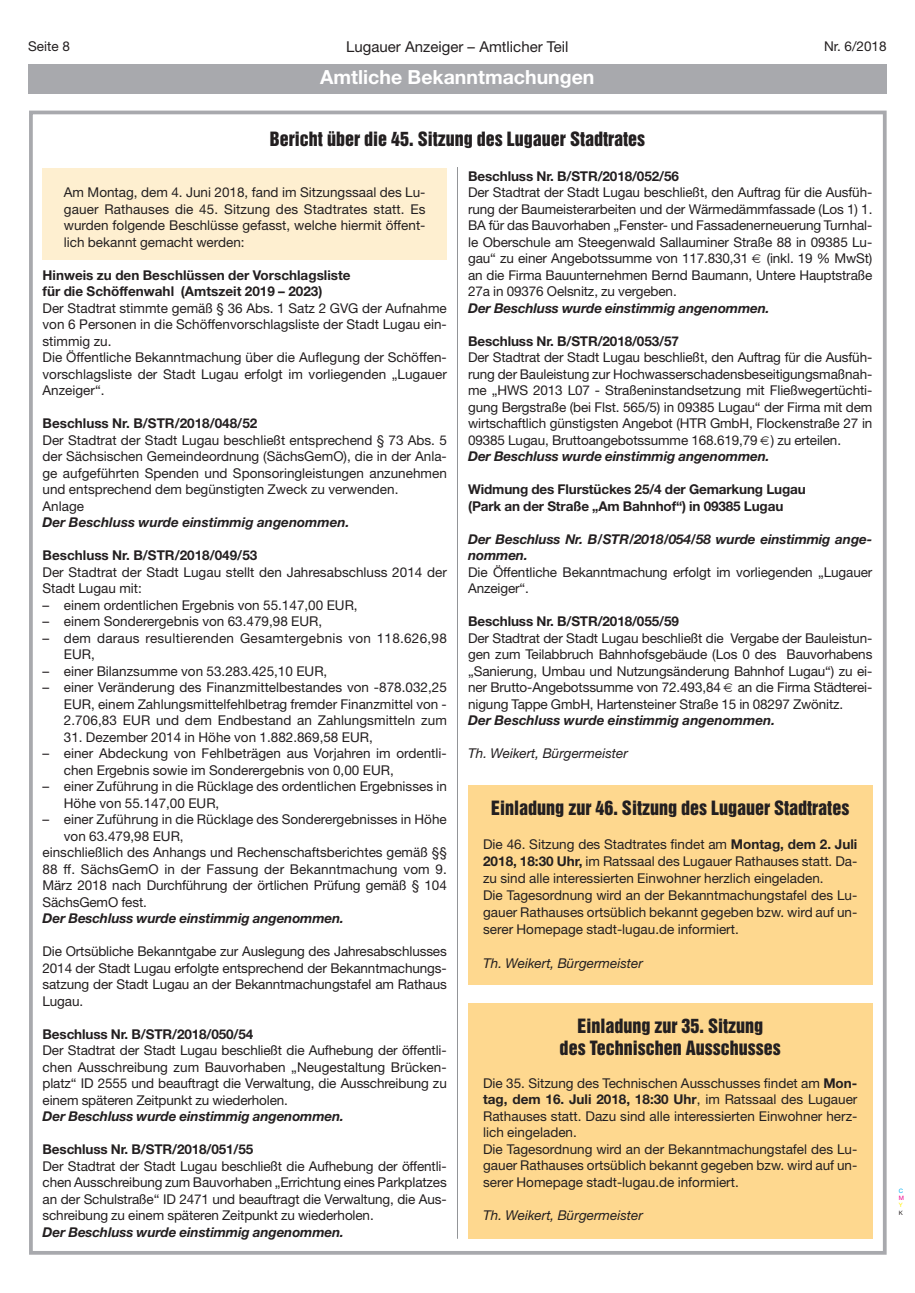
<style>
.page{position:relative;width:915px;height:1293px;background:#fff}
.page>*{position:absolute;margin:0;border:0;box-sizing:border-box;transform-origin:0 0}
.t1{font:700 19.5px "Helvetica Neue";color:#fff}
.t2{font:18px/21.6px "Helvetica Inserat";color:#231f20;text-align:center}
.t3{font:15px "Helvetica Neue";color:#231f20}
.t4{font:13.5px/16.5px "Helvetica Neue";color:#231f20;text-align:justify}
.t5{font:700 13.5px/16.5px "Helvetica Neue";letter-spacing:-.01em;color:#231f20}
.t6{font:italic 700 13.5px/16.5px "Helvetica Neue";letter-spacing:-.01em;color:#231f20}
.t7{font:italic 13.5px "Helvetica Neue";color:#231f20}
.t8{font:13.5px/16.5px "Helvetica Neue";letter-spacing:.02em;color:#231f20}
.t9{font:6px "Helvetica Neue";color:#00aeef}
.t10{font:6px "Helvetica Neue";color:#ed028c}
.t11{font:6px "Helvetica Neue";color:#fff101}
.t12{font:6px "Helvetica Neue";color:#231f20}
.s1{font-weight:700}
</style>
<div class="page">
<div style="left:29px;top:111px;width:857px;height:1143px;border:4px solid #a8a9ad"></div>
<div style="left:468px;top:785px;width:404px;height:200px;background:#fed88f"></div>
<div style="left:468px;top:1003px;width:404px;height:235px;background:#fed88f"></div>
<div style="left:43px;top:168px;width:403px;height:91px;background:#feefd0"></div>
<div style="left:28px;top:64px;width:858px;height:30px;background:#a8a9ad"></div>
<hr style="left:457px;top:167px;width:1px;height:1071px;background:#939598">
<p class="t4" style="left:28px;top:39px;width:43px">Seite 8</p>
<p class="t3" style="left:346px;top:41px;width:224px">Lugauer Anzeiger – Amtlicher Teil</p>
<p class="t4" style="left:823px;top:39px;width:64px">Nr. 6/2018</p>
<h1 class="t1" style="left:320px;top:70px;width:276px">Amtliche Bekanntmachungen</h1>
<h2 class="t2" style="left:270px;top:129px;width:376px">Bericht über die 45. Sitzung des Lugauer Stadtrates</h2>
<p class="t4" style="left:64px;top:185px;width:363px">Am Montag, dem 4. Juni 2018, fand im Sitzungssaal des Lu&shy;gauer Rathauses die 45. Sitzung des Stadtrates statt. Es wurden folgende Beschlüsse gefasst, welche hiermit öffent&shy;lich bekannt gemacht werden:</p>
<p class="t5" style="left:43px;top:268px;width:309px">Hinweis zu den Beschlüssen der Vorschlagsliste für die Schöffenwahl (Amtszeit 2019 – 2023)</p>
<p class="t4" style="left:43px;top:301px;width:405px;text-align:left">Der Stadtrat stimmte gemäß § 36 Abs. 1 Satz 2 GVG der Aufnahme von 6 Personen in die Schöffenvorschlagsliste der Stadt Lugau ein&shy;stimmig zu.<br>Die Öffentliche Bekanntmachung über die Auflegung der Schöffen&shy;vorschlagsliste der Stadt Lugau erfolgt im vorliegenden „Lugauer Anzeiger“.</p>
<p class="t5" style="left:43px;top:416px;width:216px">Beschluss Nr. B/STR/2018/048/52</p>
<p class="t4" style="left:43px;top:433px;width:405px;text-align:left">Der Stadtrat der Stadt Lugau beschließt entsprechend § 73 Abs. 5 der Sächsischen Gemeindeordnung (SächsGemO), die in der Anla&shy;ge aufgeführten Spenden und Sponsoringleistungen anzunehmen und entsprechend dem begünstigten Zweck zu verwenden.<br>Anlage</p>
<p class="t6" style="left:43px;top:515px;width:308px">Der Beschluss wurde einstimmig angenommen.</p>
<p class="t5" style="left:43px;top:548px;width:216px">Beschluss Nr. B/STR/2018/049/53</p>
<p class="t4" style="left:43px;top:565px;width:405px">Der Stadtrat der Stadt Lugau stellt den Jahresabschluss 2014 der<br>Stadt Lugau mit:</p>
<p class="t4" style="left:43px;top:598px;width:316px">– einem ordentlichen Ergebnis von 55.147,00 EUR,</p>
<p class="t4" style="left:43px;top:614px;width:281px">– einem Sonderergebnis von 63.479,98 EUR,</p>
<p class="t8" style="left:64px;top:631px;width:384px;text-indent:-21px">– dem daraus resultierenden Gesamtergebnis von 118.626,98<br>EUR,</p>
<p class="t4" style="left:43px;top:664px;width:286px">– einer Bilanzsumme von 53.283.425,10 EUR,</p>
<p class="t4" style="left:64px;top:680px;width:384px;text-indent:-21px">– einer Veränderung des Finanzmittelbestandes von -878.032,25<br>EUR, einem Zahlungsmittelfehlbetrag fremder Finanzmittel von - 2.706,83 EUR und dem Endbestand an Zahlungsmitteln zum</p>
<p class="t4" style="left:64px;top:730px;width:310px">31. Dezember 2014 in Höhe von 1.882.869,58 EUR,</p>
<p class="t4" style="left:64px;top:746px;width:384px;text-indent:-21px">– einer Abdeckung von Fehlbeträgen aus Vorjahren im ordentli&shy;chen Ergebnis sowie im Sonderergebnis von 0,00 EUR,</p>
<p class="t4" style="left:64px;top:779px;width:384px;text-indent:-21px">– einer Zuführung in die Rücklage des ordentlichen Ergebnisses in<br>Höhe von 55.147,00 EUR,</p>
<p class="t4" style="left:43px;top:812px;width:405px">– einer Zuführung in die Rücklage des Sonderergebnisses in Höhe</p>
<p class="t4" style="left:64px;top:829px;width:121px">von 63.479,98 EUR,</p>
<p class="t4" style="left:43px;top:845px;width:405px">einschließlich des Anhangs und Rechenschaftsberichtes gemäß §§</p>
<p class="t4" style="left:43px;top:862px;width:405px">88 ff. SächsGemO in der Fassung der Bekanntmachung vom 9.</p>
<p class="t4" style="left:43px;top:878px;width:405px">März 2018 nach Durchführung der örtlichen Prüfung gemäß § 104</p>
<p class="t4" style="left:43px;top:895px;width:106px">SächsGemO fest.</p>
<p class="t6" style="left:43px;top:911px;width:303px">Der Beschluss wurde einstimmig angenommen.</p>
<p class="t4" style="left:43px;top:944px;width:405px">Die Ortsübliche Bekanntgabe zur Auslegung des Jahresabschlusses 2014 der Stadt Lugau erfolgte entsprechend der Bekanntmachungs&shy;satzung der Stadt Lugau an der Bekanntmachungstafel am Rathaus Lugau.</p>
<p class="t5" style="left:43px;top:1027px;width:212px">Beschluss Nr. B/STR/2018/050/54</p>
<p class="t4" style="left:43px;top:1043px;width:405px">Der Stadtrat der Stadt Lugau beschließt die Aufhebung der öffentli&shy;chen Ausschreibung zum Bauvorhaben „Neugestaltung Brücken&shy;platz“ ID 2555 und beauftragt die Verwaltung, die Ausschreibung zu einem späteren Zeitpunkt zu wiederholen.</p>
<p class="t6" style="left:43px;top:1109px;width:303px">Der Beschluss wurde einstimmig angenommen.</p>
<p class="t5" style="left:43px;top:1142px;width:212px">Beschluss Nr. B/STR/2018/051/55</p>
<p class="t4" style="left:43px;top:1159px;width:405px">Der Stadtrat der Stadt Lugau beschließt die Aufhebung der öffentli&shy;chen Ausschreibung zum Bauvorhaben „Errichtung eines Parkplatzes an der Schulstraße“ ID 2471 und beauftragt die Verwaltung, die Aus&shy;schreibung zu einem späteren Zeitpunkt zu wiederholen.</p>
<p class="t6" style="left:43px;top:1225px;width:303px">Der Beschluss wurde einstimmig angenommen.</p>
<p class="t5" style="left:468px;top:169px;width:212px">Beschluss Nr. B/STR/2018/052/56</p>
<p class="t4" style="left:468px;top:185px;width:405px">Der Stadtrat der Stadt Lugau beschließt, den Auftrag für die Ausfüh&shy;rung der Baumeisterarbeiten und der Wärmedämmfassade (Los 1) 1.<br>BA für das Bauvorhaben „Fenster- und Fassadenerneuerung Turnhal&shy;le Oberschule am Steegenwald Sallauminer Straße 88 in 09385 Lu&shy;gau“ zu einer Angebotssumme von 117.830,31</p>
<p class="t4" style="left:468px;top:251px;width:405px;text-indent:298px">(inkl. 19 % MwSt) an die Firma Bauunternehmen Bernd Baumann, Untere Hauptstraße 27a in 09376 Oelsnitz, zu vergeben.</p>
<p class="t6" style="left:468px;top:301px;width:303px">Der Beschluss wurde einstimmig angenommen.</p>
<p class="t5" style="left:468px;top:334px;width:212px">Beschluss Nr. B/STR/2018/053/57</p>
<p class="t4" style="left:468px;top:350px;width:405px">Der Stadtrat der Stadt Lugau beschließt, den Auftrag für die Ausfüh&shy;rung der Bauleistung zur Hochwasserschadensbeseitigungsmaßnah&shy;me „HWS 2013 L07 - Straßeninstandsetzung mit Fließwegertüchti&shy;gung Bergstraße (bei Flst. 565/5) in 09385 Lugau“ der Firma mit dem wirtschaftlich günstigsten Angebot (HTR GmbH, Flockenstraße 27 in 09385 Lugau, Bruttoangebotssumme 168.619,79 ) zu erteilen.</p>
<p class="t6" style="left:468px;top:449px;width:303px">Der Beschluss wurde einstimmig angenommen.</p>
<p class="t5" style="left:468px;top:482px;width:339px">Widmung des Flurstückes 25/4 der Gemarkung Lugau (Park an der Straße „Am Bahnhof“) in 09385 Lugau</p>
<p class="t6" style="left:468px;top:532px;width:405px">Der Beschluss Nr. B/STR/2018/054/58 wurde einstimmig ange&shy;nommen.</p>
<p class="t4" style="left:468px;top:565px;width:405px">Die Öffentliche Bekanntmachung erfolgt im vorliegenden „Lugauer<br>Anzeiger“.</p>
<p class="t5" style="left:468px;top:614px;width:212px">Beschluss Nr. B/STR/2018/055/59</p>
<p class="t4" style="left:468px;top:631px;width:405px">Der Stadtrat der Stadt Lugau beschließt die Vergabe der Bauleistun&shy;gen zum Teilabbruch Bahnhofsgebäude (Los 0 des Bauvorhabens „Sanierung, Umbau und Nutzungsänderung Bahnhof Lugau“) zu ei&shy;ner Brutto-Angebotssumme von 72.493,84 an die Firma Städterei&shy;nigung Tappe GmbH, Hartensteiner Straße 15 in 08297 Zwönitz.</p>
<p class="t6" style="left:468px;top:713px;width:308px">Der Beschluss wurde einstimmig angenommen.</p>
<p class="t7" style="left:468px;top:748px;width:161px">Th. Weikert, Bürgermeister</p>
<h2 class="t2" style="left:491px;top:798px;width:359px">Einladung zur 46. Sitzung des Lugauer Stadtrates</h2>
<p class="t4" style="left:483px;top:837px;width:375px;line-height:17px;text-align:left">Die 46. Sitzung des Stadtrates findet am <span class="s1">Montag, dem 2. Juli 2018, 18:30 Uhr,</span> im Ratssaal des Lugauer Rathauses statt. Da&shy;zu sind alle interessierten Einwohner herzlich eingeladen.<br>Die Tagesordnung wird an der Bekanntmachungstafel des Lu&shy;gauer Rathauses ortsüblich bekannt gegeben bzw. wird auf un&shy;serer Homepage stadt-lugau.de informiert.</p>
<p class="t7" style="left:483px;top:958px;width:161px">Th. Weikert, Bürgermeister</p>
<h2 class="t2" style="left:559px;top:1016px;width:223px">Einladung zur 35. Sitzung<br>des Technischen Ausschusses</h2>
<p class="t4" style="left:483px;top:1075px;width:375px;text-align:left">Die 35. Sitzung des Technischen Ausschusses findet am <span class="s1">Mon&shy;tag, dem 16. Juli 2018, 18:30 Uhr</span>, im Ratssaal des Lugauer Rathauses statt. Dazu sind alle interessierten Einwohner herz&shy;lich eingeladen.<br>Die Tagesordnung wird an der Bekanntmachungstafel des Lu&shy;gauer Rathauses ortsüblich bekannt gegeben bzw. wird auf un&shy;serer Homepage stadt-lugau.de informiert.</p>
<p class="t7" style="left:483px;top:1210px;width:161px">Th. Weikert, Bürgermeister</p>
<p class="t9" style="left:898px;top:1188px;width:6px">C</p>
<p class="t10" style="left:898px;top:1196px;width:7px">M</p>
<p class="t11" style="left:898px;top:1203px;width:5px">Y</p>
<p class="t12" style="left:898px;top:1210px;width:6px">K</p>
</div>
